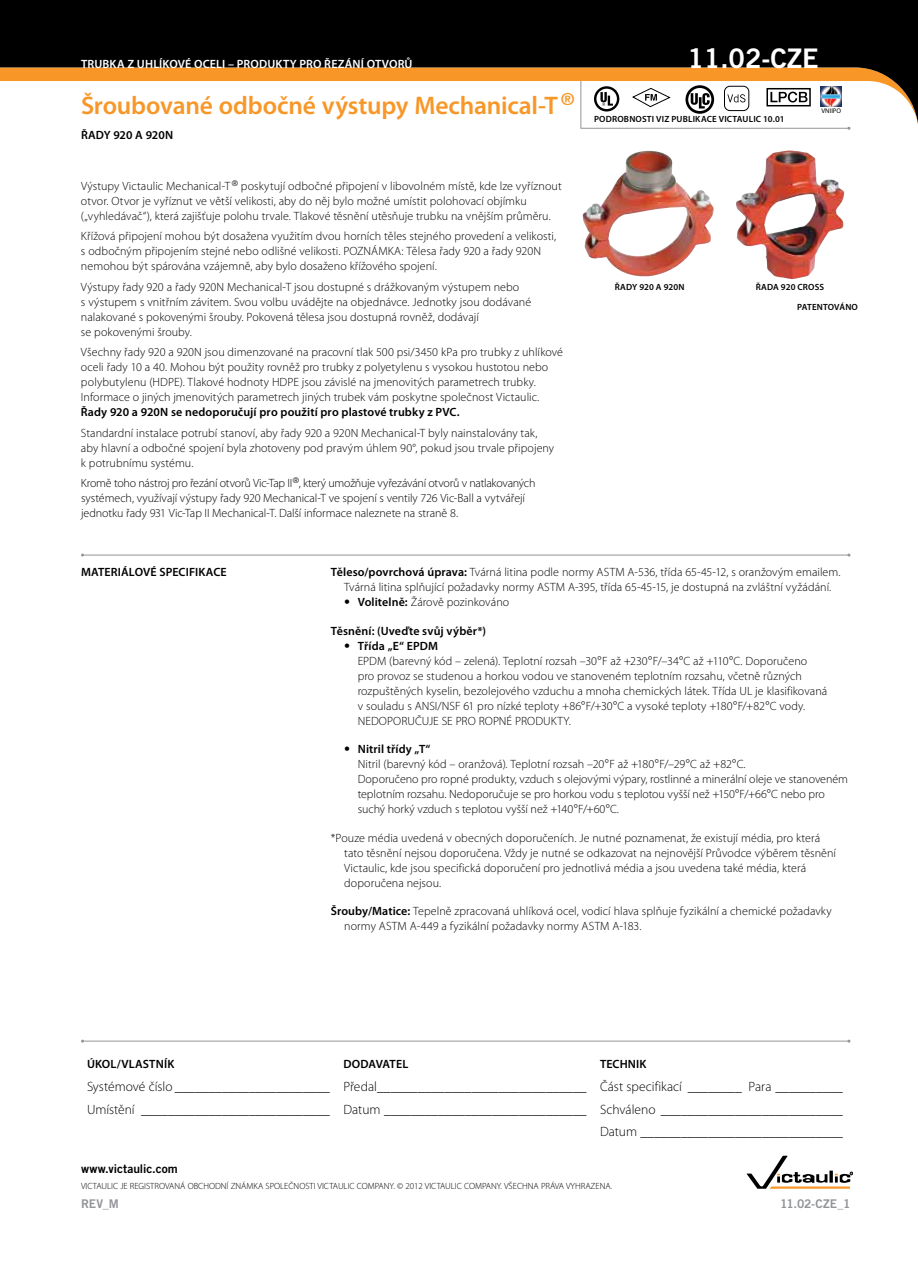
<style>
.page{position:relative;width:918px;height:1263px;background:#fff}
.page>*{position:absolute;margin:0;border:0;box-sizing:border-box;transform-origin:0 0}
.t1{font:27px "Trade Gothic LT Std Bd 2";color:#fff}
.t2{font:600 25.5px "Myriad Pro";letter-spacing:-.01em;color:#f89728}
.t3{font:300 13.5px/22.6px "Myriad Pro";color:#000;text-align:right}
.t4{font:300 12px/15px "Myriad Pro";letter-spacing:.005em;color:#000}
.t5{font:600 12px "Myriad Pro";letter-spacing:.01em;color:#000}
.t6{font:600 12px "Myriad Pro";letter-spacing:.01em;color:#fff}
.t7{font:12px "Trade Gothic LT Std Bd 2";color:#000}
.t8{font:12px "Trade Gothic LT Std Bd 2";letter-spacing:-.01em;color:#939598}
.t9{font:300 9px "Myriad Pro";color:#000}
.t10{font:600 9px "Myriad Pro";letter-spacing:.015em;color:#000}
.t11{font:6.75px "Myriad Pro";color:#000}
.s1{font-weight:600}
.s2{font-family:"Trade Gothic LT Std Bd 2";font-weight:400}
.s3{font-family:"Trade Gothic LT Std"}
</style>
<div class="page">
<hr style="left:82px;top:555px;width:767px;height:1px;background:#939598">
<svg style="left:0;top:0;width:918px;height:129px;fill:#000"></svg>
<svg style="left:747px;top:1156px;width:106px;height:33px"></svg>
<hr style="left:82px;top:1041px;width:767px;height:1px;background:#939598">
<img style="left:736px;top:150px;width:108px;height:129px">
<img style="left:583px;top:151px;width:131px;height:126px">
<svg style="left:580px;top:80px;width:270px;height:50px"></svg>
<div style="left:766px;top:88px;width:45px;height:18px;border:2px solid #000"></div>
<img style="left:821px;top:86px;width:21px;height:21px">
<p class="t6" style="left:81px;top:56px;width:333px">TRUBKA Z UHLÍKOVÉ OCELI – PRODUKTY PRO ŘEZÁNÍ OTVORŮ</p>
<h1 class="t1" style="left:687px;top:42px;width:133px">11.02-CZE</h1>
<h2 class="t2" style="left:81px;top:89px;width:495px">Šroubované odbočné výstupy Mechanical-T <sup>®</sup></h2>
<p class="t5" style="left:81px;top:128px;width:94px">ŘADY 920 A 920N</p>
<p class="t4" style="left:81px;top:178px;width:482px">Výstupy Victaulic Mechanical-T <sup>®</sup> poskytují odbočné připojení v libovolném místě, kde lze vyříznout otvor. Otvor je vyříznut ve větší velikosti, aby do něj bylo možné umístit polohovací objímku („vyhledávač“), která zajišťuje polohu trvale. Tlakové těsnění utěsňuje trubku na vnějším průměru.</p>
<p class="t4" style="left:81px;top:229px;width:477px">Křížová připojení mohou být dosažena využitím dvou horních těles stejného provedení a velikosti, s odbočným připojením stejné nebo odlišné velikosti. POZNÁMKA: Tělesa řady 920 a řady 920N nemohou být spárována vzájemně, aby bylo dosaženo křížového spojení.</p>
<p class="t4" style="left:81px;top:279px;width:452px">Výstupy řady 920 a řady 920N Mechanical-T jsou dostupné s drážkovaným výstupem nebo<br>s výstupem s vnitřním závitem. Svou volbu uvádějte na objednávce. Jednotky jsou dodávané nalakované s pokovenými šrouby. Pokovená tělesa jsou dostupná rovněž, dodávají<br>se pokovenými šrouby.</p>
<p class="t4" style="left:81px;top:344px;width:484px">Všechny řady 920 a 920N jsou dimenzované na pracovní tlak 500 psi/3450 kPa pro trubky z uhlíkové oceli řady 10 a 40. Mohou být použity rovněž pro trubky z polyetylenu s vysokou hustotou nebo polybutylenu (HDPE). Tlakové hodnoty HDPE jsou závislé na jmenovitých parametrech trubky.<br>Informace o jiných jmenovitých parametrech jiných trubek vám poskytne společnost Victaulic.</p>
<p class="t5" style="left:81px;top:404px;width:380px">Řady 920 a 920N se nedoporučují pro použití pro plastové trubky z PVC.</p>
<p class="t4" style="left:81px;top:425px;width:475px">Standardní instalace potrubí stanoví, aby řady 920 a 920N Mechanical-T byly nainstalovány tak, aby hlavní a odbočné spojení byla zhotoveny pod pravým úhlem 90°, pokud jsou trvale připojeny k potrubnímu systému.</p>
<p class="t4" style="left:81px;top:475px;width:456px">Kromě toho nástroj pro řezání otvorů Vic-Tap II<sup>®</sup>, který umožňuje vyřezávání otvorů v natlakovaných systémech, využívají výstupy řady 920 Mechanical-T ve spojení s ventily 726 Vic-Ball a vytvářejí jednotku řady 931 Vic-Tap II Mechanical-T. Další informace naleznete na straně 8.</p>
<p class="t10" style="left:594px;top:113px;width:192px">PODROBNOSTI VIZ PUBLIKACE VICTAULIC 10.01</p>
<p class="t11" style="left:822px;top:107px;width:21px">VNIIPO</p>
<p class="t10" style="left:615px;top:281px;width:71px">ŘADY 920 A 920N</p>
<p class="t10" style="left:756px;top:281px;width:70px">ŘADA 920 CROSS</p>
<p class="t10" style="left:797px;top:301px;width:62px">PATENTOVÁNO</p>
<p class="t5" style="left:81px;top:564px;width:147px">MATERIÁLOVÉ SPECIFIKACE</p>
<p class="t4" style="left:331px;top:564px;width:511px;text-align:center"><span class="s1">Těleso/povrchová úprava:</span> Tvárná litina podle normy ASTM A-536, třída 65-45-12, s oranžovým emailem.<br>Tvárná litina splňující požadavky normy ASTM A-395, třída 65-45-15, je dostupná na zvláštní vyžádání.</p>
<p class="t4" style="left:344px;top:594px;width:167px"><span class="s2">•</span> <span class="s1">Volitelně:</span> Žárově pozinkováno</p>
<p class="t5" style="left:331px;top:623px;width:157px">Těsnění: (Uveďte svůj výběr*)</p>
<p class="t4" style="left:358px;top:638px;width:471px;text-indent:-14px"><span class="s2">•</span> <span class="s1">Třída „E“ EPDM<br></span>EPDM (barevný kód – zelená). Teplotní rozsah –30<span class="s3">°</span>F až +230<span class="s3">°</span>F/–34<span class="s3">°</span>C až +110<span class="s3">°</span>C. Doporučeno<br>pro provoz se studenou a horkou vodou ve stanoveném teplotním rozsahu, včetně různých rozpuštěných kyselin, bezolejového vzduchu a mnoha chemických látek. Třída UL je klasifikovaná v souladu s ANSI/NSF 61 pro nízké teploty +86<span class="s3">°</span>F/+30<span class="s3">°</span>C a vysoké teploty +180<span class="s3">°</span>F/+82<span class="s3">°</span>C vody.<br>NEDOPORUČUJE SE PRO ROPNÉ PRODUKTY.</p>
<p class="t4" style="left:358px;top:741px;width:492px;text-indent:-13px"><span class="s2">•</span> <span class="s1">Nitril třídy „T“<br></span>Nitril (barevný kód – oranžová). Teplotní rozsah –20<span class="s3">°</span>F až +180<span class="s3">°</span>F/–29<span class="s3">°</span>C až +82<span class="s3">°</span>C.<br>Doporučeno pro ropné produkty, vzduch s olejovými výpary, rostlinné a minerální oleje ve stanoveném teplotním rozsahu. Nedoporučuje se pro horkou vodu s teplotou vyšší než +150<span class="s3">°</span>F/+66<span class="s3">°</span>C nebo pro suchý horký vzduch s teplotou vyšší než +140<span class="s3">°</span>F/+60<span class="s3">°</span>C.</p>
<p class="t4" style="left:344px;top:830px;width:493px;text-indent:-14px">*Pouze média uvedená v obecných doporučeních. Je nutné poznamenat, že existují média, pro která tato těsnění nejsou doporučena. Vždy je nutné se odkazovat na nejnovější Průvodce výběrem těsnění Victaulic, kde jsou specifická doporučení pro jednotlivá média a jsou uvedena také média, která doporučena nejsou.</p>
<p class="t4" style="left:344px;top:903px;width:489px;text-indent:-14px"><span class="s1">Šrouby/Matice:</span> Tepelně zpracovaná uhlíková ocel, vodicí hlava splňuje fyzikální a chemické požadavky normy ASTM A-449 a fyzikální požadavky normy ASTM A-183.</p>
<p class="t5" style="left:87px;top:1056px;width:89px">ÚKOL/VLASTNÍK</p>
<p class="t5" style="left:344px;top:1056px;width:66px">DODAVATEL</p>
<p class="t5" style="left:600px;top:1056px;width:48px">TECHNIK</p>
<p class="t3" style="left:87px;top:1075px;width:758px">Systémové číslo _______________________ Předal_______________________________ Část specifikací ________ Para __________<br>Umístění ____________________________ Datum ______________________________ Schváleno ___________________________<br>Datum ______________________________</p>
<p class="t7" style="left:81px;top:1161px;width:98px">www.victaulic.com</p>
<p class="t9" style="left:81px;top:1181px;width:533px">VICTAULIC JE REGISTROVANÁ OBCHODNÍ ZNÁMKA SPOLEČNOSTI VICTAULIC COMPANY. © 2012 VICTAULIC COMPANY. VŠECHNA PRÁVA VYHRAZENA.</p>
<p class="t8" style="left:81px;top:1197px;width:39px">REV_M</p>
<p class="t8" style="left:780px;top:1197px;width:72px">11.02-CZE_1</p>
</div>
